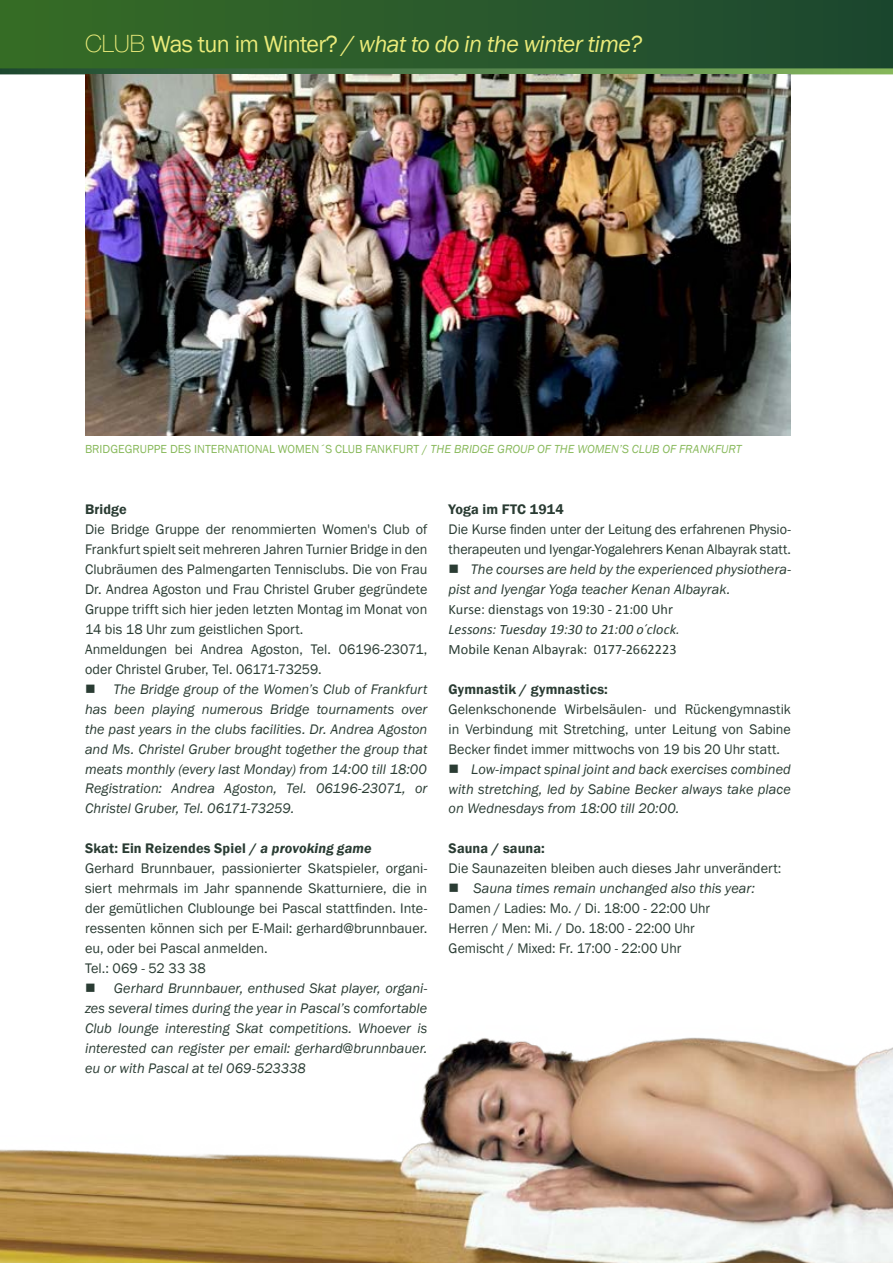
<style>
.page{position:relative;width:893px;height:1263px;background:#fff}
.page>*{position:absolute;margin:0;border:0;box-sizing:border-box;transform-origin:0 0}
.t1{font:italic 24px "Franklin Gothic";letter-spacing:-.025em;color:#ebeb7a}
.t2{font:14.25px/20px "Franklin Gothic";color:#2a3c33}
.t3{font:italic 14.25px/20px "Franklin Gothic";color:#2a3c33;text-align:justify}
.t4{font:14.25px "Calibri";letter-spacing:.005em;color:#2a3c33}
.t5{font:600 14.25px "Franklin Gothic";letter-spacing:.015em;color:#2a3c33}
.t6{font:italic 14.25px "Calibri";letter-spacing:-.005em;color:#2a3c33}
.t7{font:12px "Franklin Gothic";color:#88b95b}
.t8{font:italic 12px "Franklin Gothic";color:#88b95b}
.s1{font-family:"Helvetica Neue";font-weight:100;font-style:normal}
.s2{font-style:normal}
.s3{font-weight:600}
.s4{font-weight:600;font-style:italic}
.s5{font-style:italic}
</style>
<div class="page">
<div style="left:0;top:0;width:893px;height:72px;background:linear-gradient(to right,#376d26,#1d4730)"></div>
<svg style="left:0;top:68px;width:893px;height:6px;background:#4e7c47"></svg>
<img style="left:0;top:1037px;width:893px;height:226px">
<img style="left:85px;top:74px;width:706px;height:362px">
<h1 class="t1" style="left:85px;top:29px;width:559px"><span class="s1">CLUB</span> <span class="s2">Was tun im Winter?</span> / what to do in the winter time?</h1>
<p class="t7" style="left:85px;top:441px;width:15px">Bridgegruppe</p>
<p class="t7" style="left:170px;top:441px;width:8px">des</p>
<p class="t7" style="left:194px;top:441px;width:11px">International</p>
<p class="t7" style="left:278px;top:441px;width:19px">Women</p>
<p class="t7" style="left:319px;top:441px;width:31px">´s Club</p>
<p class="t7" style="left:365px;top:441px;width:14px">Fankfurt</p>
<p class="t8" style="left:422px;top:441px;width:47px"><span class="s2">/</span> The Bridge</p>
<p class="t8" style="left:497px;top:441px;width:9px">group</p>
<p class="t8" style="left:537px;top:441px;width:25px">of the</p>
<p class="t8" style="left:577px;top:441px;width:19px">Women</p>
<p class="t8" style="left:619px;top:441px;width:28px">’s Club</p>
<p class="t8" style="left:662px;top:441px;width:31px">of Frankfurt</p>
<p class="t5" style="left:85px;top:500px;width:43px">Bridge</p>
<p class="t2" style="left:85px;top:519px;width:344px">Die Bridge Gruppe der renommierten Women's Club of Frankfurt spielt seit mehreren Jahren Turnier Bridge in den Clubräumen des Palmengarten Tennisclubs. Die von Frau Dr. Andrea Agoston und Frau Christel Gruber gegründete Gruppe trifft sich hier jeden letzten Montag im Monat von 14 bis 18 Uhr zum geistlichen Sport.<br>Anmeldungen bei Andrea Agoston, Tel. 06196-23071, oder Christel Gruber, Tel. 06171-73259.</p>
<p class="t3" style="left:85px;top:679px;width:344px">■ The Bridge group of the Women’s Club of Frankfurt has been playing numerous Bridge tournaments over the past years in the clubs facilities. Dr. Andrea Agoston and Ms. Christel Gruber brought together the group that meats monthly (every last Monday) from 14:00 till 18:00<br>Registration: Andrea Agoston, Tel. 06196-23071, or Christel Gruber, Tel. 06171-73259.</p>
<p class="t2" style="left:85px;top:839px;width:344px"><span class="s3">Skat: Ein Reizendes Spiel /</span> <span class="s4">a provoking game<br></span>Gerhard Brunnbauer, passionierter Skatspieler, organi&shy;siert mehrmals im Jahr spannende Skatturniere, die in der gemütlichen Clublounge bei Pascal stattfinden. Inte&shy;ressenten können sich per E-Mail: gerhard@brunnbauer. eu, oder bei Pascal anmelden.<br>Tel.: 069 - 52 33 38</p>
<p class="t3" style="left:85px;top:979px;width:344px">■ Gerhard Brunnbauer, enthused Skat player, organi&shy;zes several times during the year in Pascal’s comfortable Club lounge interesting Skat competitions. Whoever is interested can register per email: gerhard@brunnbauer. eu or with Pascal at tel 069-523338</p>
<p class="t5" style="left:449px;top:500px;width:117px">Yoga im FTC 1914</p>
<p class="t2" style="left:449px;top:519px;width:344px">Die Kurse finden unter der Leitung des erfahrenen Physio&shy;therapeuten und Iyengar-Yogalehrers Kenan Albayrak statt.</p>
<p class="t3" style="left:449px;top:559px;width:344px">■ The courses are held by the experienced physiothera&shy;pist and Iyengar Yoga teacher Kenan Albayrak.</p>
<p class="t4" style="left:449px;top:600px;width:226px">Kurse: dienstags von 19:30 - 21:00 U hr</p>
<p class="t6" style="left:449px;top:619px;width:233px">Lessons: Tuesday 19:30 to 21:00 o´clock.</p>
<p class="t4" style="left:449px;top:640px;width:229px">Mobile Kenan Albayrak: 0177-2662223</p>
<p class="t5" style="left:449px;top:680px;width:161px">Gymnastik / gymnastics:</p>
<p class="t2" style="left:449px;top:699px;width:344px;text-align:justify">Gelenkschonende Wirbelsäulen- und Rückengymnastik in Verbindung mit Stretching, unter Leitung von Sabine Becker findet immer mittwochs von 19 bis 20 Uhr statt.</p>
<p class="t3" style="left:449px;top:759px;width:344px">■ Low-impact spinal joint and back exercises combined with stretching, led by Sabine Becker always take place on Wednesdays from 18:00 till 20:00.</p>
<p class="t5" style="left:449px;top:840px;width:98px">Sauna / sauna:</p>
<p class="t2" style="left:449px;top:859px;width:334px">Die Saunazeiten bleiben auch dieses Jahr unverändert:</p>
<p class="t2" style="left:449px;top:879px;width:308px">■ <span class="s5">Sauna times remain unchanged also this year:<br></span>Damen / Ladies: Mo. / Di. 18:00 - 22:00 Uhr<br>Herren / Men: Mi. / Do. 18:00 - 22:00 Uhr<br>Gemischt / Mixed: Fr. 17:00 - 22:00 Uhr</p>
</div>
